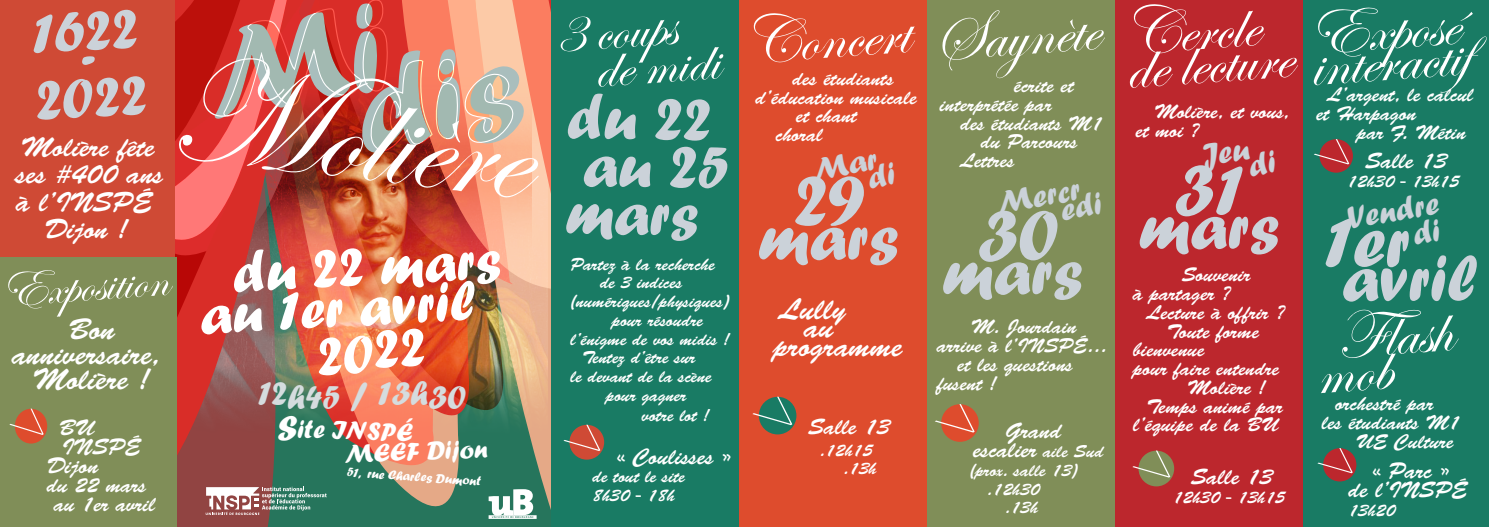
<style>
.page{position:relative;width:1489px;height:527px;background:#fff}
.page>*{position:absolute;margin:0;border:0;box-sizing:border-box;transform-origin:0 0}
.t1{font:152.12px "Edwardian Script ITC";color:#fff}
.t2{font:76.25px "Forte";color:#cbd2d9}
.t3{font:68.75px "Edwardian Script ITC";color:#fff}
.t4{font:67.38px "Forte";color:#cbd2d9}
.t5{font:63.62px/47.5px "Forte";color:#cbd2d9}
.t6{font:62.5px "Edwardian Script ITC";color:#fff}
.t7{font:59.62px/43.4px "Forte";color:#cbd2d9;text-align:center}
.t8{font:58.12px/45.4px "Forte";color:#fff}
.t9{font:53.75px "Edwardian Script ITC";color:#fff}
.t10{font:35.62px "Forte";color:#d5dcde}
.t11{font:32.5px/26.9px "Forte";color:#cbd2d9;text-align:right}
.t12{font:30px/25px "Brush Script Std";color:#fff;text-align:center}
.t13{font:27.62px/27.6px "Brush Script Std";color:#fff;text-align:center}
.t14{font:26.75px "Forte";color:#fff}
.t15{font:22.5px/18.8px "Brush Script Std";color:#fff;text-align:center}
.t16{font:21.25px/18.8px "Brush Script Std";color:#fff;text-align:center}
.t17{font:20px/18.8px "Brush Script Std";color:#fff}
.t18{font:17.5px/18.8px "Brush Script Std";color:#fff}
.t19{font:13.38px "Forte";color:#fff}
.s1{font-size:37.88px}
.s2{font-size:44.5px}
.s3{font-size:17.5px}
</style>
<div class="page">
<div style="left:0;top:0;width:178px;height:257px;background:#cf4a35"></div>
<div style="left:551px;top:0;width:188px;height:526px;background:#197b64"></div>
<div style="left:739px;top:0;width:188px;height:526px;background:#de4c2d"></div>
<div style="left:927px;top:0;width:187px;height:526px;background:#808e58"></div>
<div style="left:1114px;top:0;width:188px;height:526px;background:#bc272d"></div>
<div style="left:1302px;top:0;width:186px;height:526px;background:#197b64"></div>
<div style="left:0;top:257px;width:176px;height:269px;background:#808e58"></div>
<img style="left:176px;top:0;width:375px;height:526px">
<svg style="left:569px;top:424px;width:36px;height:36px"></svg>
<svg style="left:758px;top:396px;width:39px;height:39px"></svg>
<svg style="left:941px;top:404px;width:38px;height:38px"></svg>
<svg style="left:1138px;top:450px;width:37px;height:37px"></svg>
<svg style="left:1319px;top:139px;width:34px;height:34px"></svg>
<svg style="left:1323px;top:448px;width:34px;height:34px"></svg>
<svg style="left:15px;top:408px;width:33px;height:36px"></svg>
<h3 class="t7" style="left:30px;top:11px;width:108px;rotate:-3deg">1622</h3>
<h3 class="t7" style="left:31px;top:34px;width:113px;rotate:-3deg">-<br>2022</h3>
<h3 class="t13" style="left:16px;top:133px;width:148px">Molière fête ses #400 ans à l’INSPÉ<br>Dijon !</h3>
<h3 class="t9" style="left:-2px;top:260px;width:169px;rotate:-4deg">Exposition</h3>
<h3 class="t12" style="left:12px;top:317px;width:150px">Bon anniversaire,<br>Molière !</h3>
<p class="t15" style="left:59px;top:419px;width:37px">BU</p>
<p class="t15" style="left:62px;top:437px;width:80px">INSPÉ</p>
<p class="t15" style="left:47px;top:456px;width:53px">Dijon</p>
<p class="t16" style="left:47px;top:475px;width:110px">du 22 mars au 1er avril</p>
<h1 class="t1" style="left:180px;top:25px;width:362px;rotate:7deg">Molière</h1>
<h3 class="t8" style="left:231px;top:249px;width:270px;rotate:-3deg">du 22 mars</h3>
<h3 class="t8" style="left:313px;top:285px;width:163px;text-indent:-114px;rotate:-3deg">au 1er avril<br>2022</h3>
<h3 class="t10" style="left:258px;top:373px;width:209px">12h45 <span class="s1">/</span> 13h30</h3>
<h3 class="t14" style="left:278px;top:412px;width:137px;rotate:2deg"><span class="s2">s</span>ite INSPÉ</h3>
<h3 class="t14" style="left:344px;top:437px;width:145px;rotate:-2deg">MEEF Dijon</h3>
<p class="t19" style="left:347px;top:463px;width:136px;rotate:4deg">51, rue Charles Dumont</p>
<h3 class="t6" style="left:551px;top:-1px;width:124px;rotate:-4deg">3 coups</h3>
<h3 class="t6" style="left:591px;top:33px;width:126px;rotate:-4deg">de midi</h3>
<h3 class="t5" style="left:567px;top:92px;width:164px;rotate:1deg">du 22 au 25 mars</h3>
<p class="t18" style="left:570px;top:254px;width:146px">Partez à la recherche</p>
<p class="t18" style="left:600px;top:273px;width:84px">de 3 indices</p>
<p class="t18" style="left:570px;top:292px;width:160px">(numériques/physiques)</p>
<p class="t18" style="left:612px;top:311px;width:92px">pour résoudre</p>
<p class="t18" style="left:570px;top:329px;width:161px">l’énigme de vos midis !</p>
<p class="t18" style="left:582px;top:348px;width:115px">Tentez d’être sur</p>
<p class="t18" style="left:570px;top:367px;width:143px">le devant de la scène</p>
<p class="t18" style="left:606px;top:386px;width:82px">pour gagner</p>
<p class="t18" style="left:642px;top:406px;width:69px">votre lot !</p>
<p class="t15" style="left:616px;top:447px;width:115px">« Coulisses »</p>
<p class="t18" style="left:592px;top:467px;width:94px">de tout le site<br>8h30 - 18h</p>
<h3 class="t3" style="left:740px;top:5px;width:167px;rotate:-4deg">Concert</h3>
<p class="t17" style="left:792px;top:69px;width:103px">des étudiants</p>
<p class="t17" style="left:755px;top:88px;width:163px">d’éducation musicale</p>
<p class="t17" style="left:796px;top:107px;width:62px">et chant</p>
<p class="t17" style="left:775px;top:126px;width:48px">choral</p>
<h2 class="t2" style="left:793px;top:155px;width:73px">29</h2>
<h3 class="t4" style="left:757px;top:197px;width:143px">mars</h3>
<h3 class="t12" style="left:779px;top:296px;width:68px">Lully</h3>
<h3 class="t12" style="left:804px;top:315px;width:30px">au</h3>
<h3 class="t12" style="left:774px;top:334px;width:130px">programme</h3>
<p class="t15" style="left:808px;top:418px;width:83px">Salle 13</p>
<p class="t18" style="left:820px;top:440px;width:58px;text-align:right">.12h15 .13h</p>
<h3 class="t3" style="left:930px;top:2px;width:167px;rotate:-4deg">Saynète</h3>
<p class="t17" style="left:939px;top:77px;width:135px;text-indent:74px">écrite et interprétée par</p>
<p class="t17" style="left:960px;top:114px;width:144px">des étudiants M1</p>
<p class="t17" style="left:980px;top:133px;width:98px">du Parcours</p>
<p class="t17" style="left:960px;top:152px;width:56px">Lettres</p>
<h3 class="t11" style="left:994px;top:189px;width:86px;rotate:-10deg">Mercr</h3>
<h2 class="t2" style="left:977px;top:190px;width:83px">30</h2>
<h3 class="t4" style="left:941px;top:232px;width:143px">mars</h3>
<p class="t17" style="left:971px;top:317px;width:107px">M. Jourdain</p>
<p class="t17" style="left:937px;top:336px;width:171px">arrive à l’INSPÉ…</p>
<p class="t17" style="left:957px;top:355px;width:117px">et les questions</p>
<p class="t17" style="left:937px;top:374px;width:61px">fusent !</p>
<p class="t15" style="left:973px;top:421px;width:132px">Grand<br>escalier <span class="s3">aile Sud</span></p>
<p class="t18" style="left:969px;top:460px;width:109px">(prox. salle 13)</p>
<p class="t18" style="left:987px;top:479px;width:54px">.12h30</p>
<p class="t18" style="left:1005px;top:498px;width:34px">.13h</p>
<h3 class="t3" style="left:1120px;top:-4px;width:137px;rotate:-4deg">Cercle</h3>
<h3 class="t3" style="left:1122px;top:29px;width:168px;rotate:-4deg">de lecture</h3>
<p class="t17" style="left:1135px;top:103px;width:155px;text-indent:19px">Molière, et vous, et moi ?</p>
<h2 class="t2" style="left:1173px;top:145px;width:71px">31</h2>
<h3 class="t4" style="left:1138px;top:186px;width:143px">mars</h3>
<p class="t17" style="left:1181px;top:265px;width:71px">Souvenir</p>
<p class="t17" style="left:1133px;top:284px;width:99px">à partager ?</p>
<p class="t17" style="left:1146px;top:303px;width:140px">Lecture à offrir ?</p>
<p class="t17" style="left:1167px;top:322px;width:94px">Toute forme</p>
<p class="t17" style="left:1133px;top:340px;width:73px">bienvenue</p>
<p class="t17" style="left:1133px;top:359px;width:148px">pour faire entendre</p>
<p class="t17" style="left:1187px;top:378px;width:80px">Molière !</p>
<p class="t17" style="left:1146px;top:397px;width:138px">Temps animé par</p>
<p class="t17" style="left:1133px;top:415px;width:147px">l’équipe de la BU</p>
<p class="t15" style="left:1190px;top:467px;width:83px">Salle 13</p>
<p class="t18" style="left:1172px;top:487px;width:114px">12h30 - 13h15</p>
<h3 class="t3" style="left:1304px;top:-5px;width:152px;rotate:-4deg">Exposé</h3>
<h3 class="t3" style="left:1307px;top:26px;width:160px;rotate:-4deg">interactif</h3>
<p class="t17" style="left:1316px;top:86px;width:158px;text-indent:11px">L’argent, le calcul et Harpagon</p>
<p class="t17" style="left:1357px;top:123px;width:110px">par F. Métin</p>
<p class="t15" style="left:1364px;top:152px;width:83px">Salle 13</p>
<p class="t18" style="left:1347px;top:172px;width:114px">12h30 - 13h15</p>
<h3 class="t11" style="left:1345px;top:204px;width:93px;rotate:-10deg">Vendre di</h3>
<h2 class="t2" style="left:1323px;top:197px;width:87px">1er</h2>
<h3 class="t4" style="left:1341px;top:239px;width:137px">avril</h3>
<h3 class="t3" style="left:1334px;top:299px;width:116px;rotate:-4deg">Flash</h3>
<p class="t17" style="left:1335px;top:394px;width:100px">orchestré par</p>
<p class="t17" style="left:1321px;top:413px;width:140px">les étudiants M1</p>
<p class="t17" style="left:1355px;top:431px;width:99px">UE Culture</p>
<p class="t15" style="left:1348px;top:461px;width:120px">« Parc »<br>de l’INSPÉ</p>
<p class="t18" style="left:1348px;top:500px;width:49px">13h20</p>
</div>
